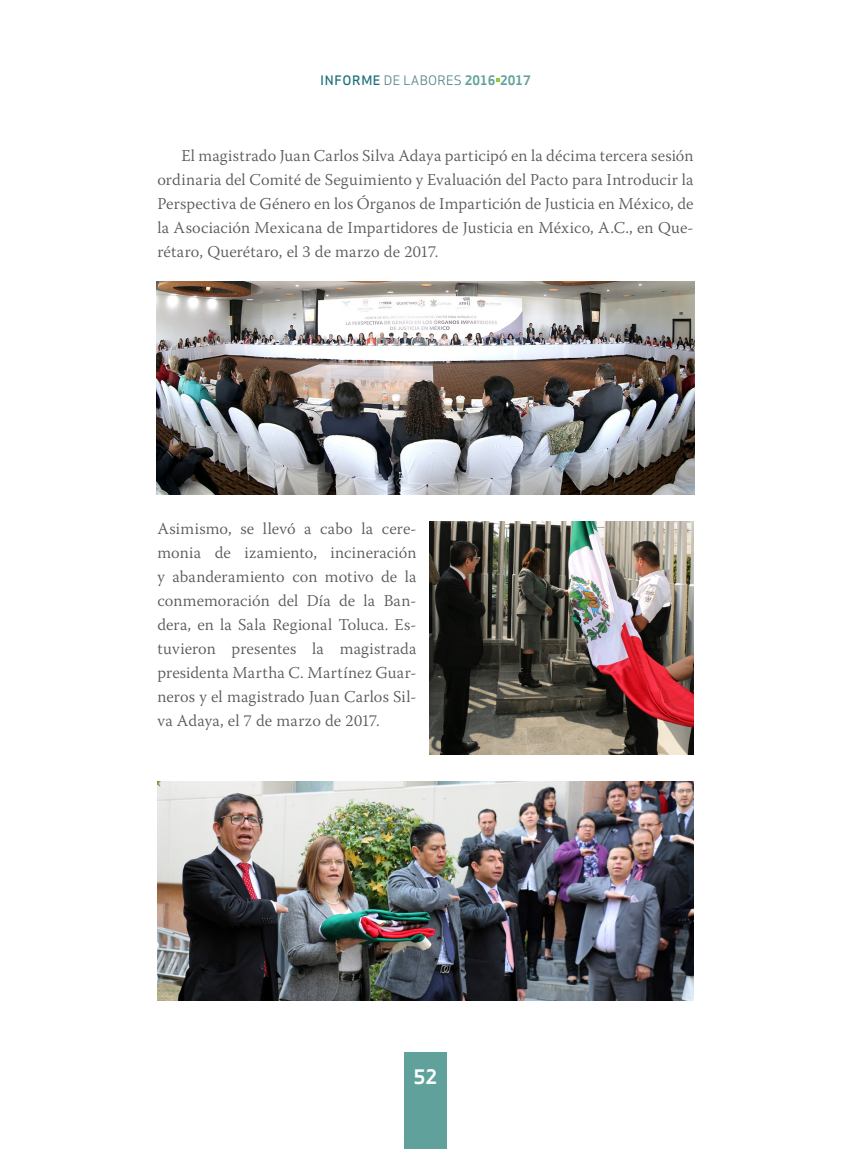
<style>
.page{position:relative;width:851px;height:1149px;background:#fff}
.page>*{position:absolute;margin:0;border:0;box-sizing:border-box;transform-origin:0 0}
.t1{font:700 19.5px "Apex Sans";color:#fff}
.Texto{font:300 16.5px/24px "Warnock Pro";letter-spacing:.01em;color:#57585a;text-align:justify}
.t2{font:12.75px "Apex Sans";letter-spacing:.02em;color:#53838c}
.s1{font-weight:500;color:#1d7079}
.s2{font-weight:700;color:#60a29b}
</style>
<div class="page">
<svg style="left:496px;top:79px;width:4px;height:3px"></svg>
<div style="left:404px;top:1051px;width:42px;height:97px;background:#60a29b"></div>
<img style="left:157px;top:781px;width:536px;height:218px">
<img style="left:156px;top:281px;width:538px;height:213px">
<img style="left:430px;top:521px;width:263px;height:233px">
<p class="t2" style="left:320px;top:70px;width:212px"><span class="s1">INFORME</span> DE LABORES <span class="s2">2016 2017</span></p>
<p class="Texto" style="left:157px;top:143px;width:537px;text-indent:24px">El magistrado Juan Carlos Silva Adaya participó en la décima tercera sesión ordinaria del Comité de Seguimiento y Evaluación del Pacto para Introducir la Perspectiva de Género en los Órganos de Impartición de Justicia en México, de la Asociación Mexicana de Impartidores de Justicia en México, A.C., en Que&shy;rétaro, Querétaro, el 3 de marzo de 2017.</p>
<p class="Texto" style="left:157px;top:516px;width:260px">Asimismo, se llevó a cabo la cere&shy;monia de izamiento, incineración y abanderamiento con motivo de la conmemoración del Día de la Ban&shy;dera, en la Sala Regional Toluca. Es&shy;tuvieron presentes la magistrada presidenta Martha C. Martínez Guar&shy;neros y el magistrado Juan Carlos Sil&shy;va Adaya, el 7 de marzo de 2017.</p>
<p class="t1" style="left:413px;top:1063px;width:25px">52</p>
</div>
